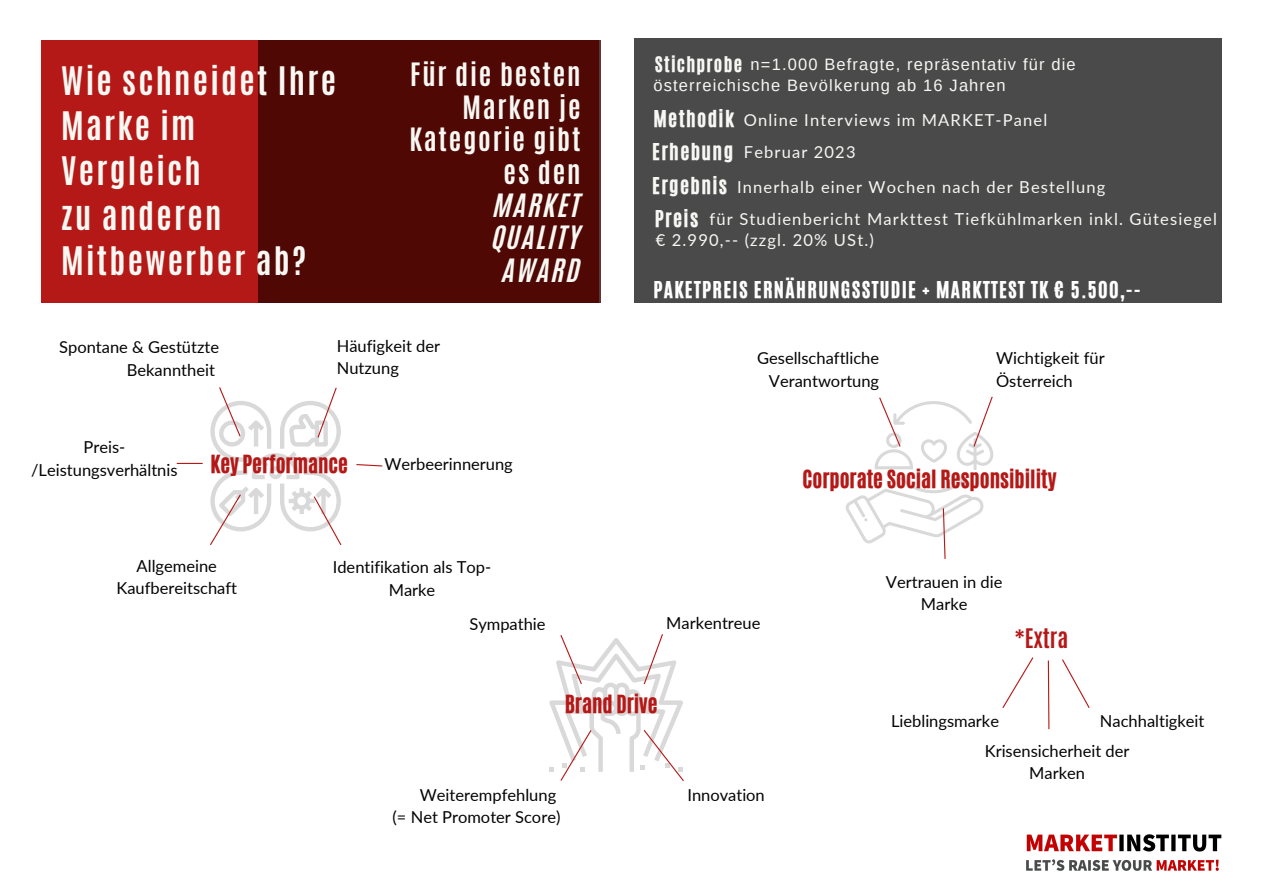
<style>
.page{position:relative;width:1263px;height:894px;background:#fff}
.page>*{position:absolute;margin:0;border:0;box-sizing:border-box;transform-origin:0 0}
.t1{font:700 32.85px/45px "Antonio";letter-spacing:.07em;color:#f7f8f3}
.t2{font:700 26.85px/32.5px "Antonio";letter-spacing:.07em;color:#f7f8f3;text-align:right}
.t3{font:26.85px/32.5px "CA Generated";letter-spacing:.07em;color:#f7f8f3;text-align:center}
.t4{font:700 22.5px "Antonio";color:#b51917}
.t5{font:21px "CA Generated";color:#b51917}
.t6{font:19.5px "CA Generated";letter-spacing:.07em;color:#fff}
.t7{font:19.5px/33.6px "CA Generated";letter-spacing:.07em;color:#f7f8f3}
.t8{font:18px "CA Generated";letter-spacing:.07em;color:#f7f8f3}
.t9{font:16.5px/22.5px "Lato";color:#040404;text-align:center}
.t10{font:16.5px/31.7px "Lato";letter-spacing:.07em;color:#f7f8f3}
.t11{font:16.5px/21.3px "Arimo";letter-spacing:.07em;color:#f7f8f3}
</style>
<div class="page">
<div style="left:42px;top:40px;width:557px;height:262px;background:#b51917"></div>
<div style="left:258px;top:40px;width:342px;height:262px;background:#4f0804"></div>
<div style="left:635px;top:38px;width:587px;height:265px;background:#4a4a4b"></div>
<img style="left:1026px;top:834px;width:195px;height:37px">
<svg style="left:356px;top:464px;width:27px;height:3px"></svg>
<hr style="left:177px;top:462px;width:26px;height:2px;background:#b51917">
<svg style="left:210px;top:387px;width:132px;height:158px"></svg>
<svg style="left:549px;top:634px;width:135px;height:147px"></svg>
<svg style="left:845px;top:396px;width:149px;height:163px"></svg>
<svg style="left:1062px;top:659px;width:28px;height:49px"></svg>
<svg style="left:1002px;top:657px;width:32px;height:51px"></svg>
<svg style="left:1047px;top:660px;width:3px;height:70px"></svg>
<h1 class="t1" style="left:61px;top:58px;width:276px">Wie schneidet Ihre<br>Marke im<br>Vergleich<br>zu anderen<br>Mitbewerber ab?</h1>
<h2 class="t2" style="left:409px;top:58px;width:173px">Für die besten<br>Marken je<br>Kategorie gibt es den</h2>
<h2 class="t3" style="left:492px;top:189px;width:90px">MARKET<br>QUALITY<br>AWARD</h2>
<p class="t9" style="left:59px;top:336px;width:161px;text-align:right">Spontane &amp; Gestützte<br>Bekanntheit</p>
<p class="t9" style="left:337px;top:334px;width:105px;text-align:left">Häufigkeit der<br>Nutzung</p>
<p class="t9" style="left:31px;top:435px;width:148px">Preis-/Leistungsverhältnis</p>
<p class="t5" style="left:210px;top:448px;width:139px">Key Performance</p>
<p class="t9" style="left:384px;top:452px;width:130px">Werbeerinnerung</p>
<p class="t9" style="left:116px;top:553px;width:122px">Allgemeine<br>Kaufbereitschaft</p>
<p class="t9" style="left:333px;top:555px;width:160px">Identifikation als Top-<br>Marke</p>
<p class="t8" style="left:655px;top:52px;width:89px">Stichprobe</p>
<p class="t11" style="left:653px;top:53px;width:424px;text-indent:97px">n=1.000 Befragte, repräsentativ für die österreichische Bevölkerung ab 16 Jahren</p>
<p class="t7" style="left:652px;top:101px;width:83px">Methodik<br>Erhebung<br>Ergebnis<br>Preis</p>
<p class="t10" style="left:744px;top:104px;width:305px">Online Interviews im MARKET-Panel<br>Februar 2023</p>
<p class="t10" style="left:709px;top:171px;width:509px;text-indent:28px">Innerhalb einer Wochen nach der Bestellung<br>für Studienbericht Markttest Tiefkühlmarken inkl. Gütesiegel</p>
<p class="t10" style="left:656px;top:224px;width:220px">€ 2.990,-- (zzgl. 20% USt.)</p>
<p class="t6" style="left:653px;top:276px;width:489px">PAKETPREIS ERNÄHRUNGSSTUDIE + MARKTTEST TK € 5.500,--</p>
<p class="t9" style="left:757px;top:346px;width:124px;text-align:right">Gesellschaftliche<br>Verantwortung</p>
<p class="t9" style="left:996px;top:346px;width:110px;text-align:left">Wichtigkeit für<br>Österreich</p>
<p class="t5" style="left:803px;top:463px;width:255px">Corporate Social Responsibility</p>
<p class="t9" style="left:886px;top:570px;width:118px">Vertrauen in die<br>Marke</p>
<p class="t9" style="left:469px;top:612px;width:78px">Sympathie</p>
<p class="t9" style="left:666px;top:611px;width:96px">Markentreue</p>
<p class="t5" style="left:565px;top:688px;width:94px">Brand Drive</p>
<p class="t9" style="left:393px;top:783px;width:169px;text-align:right">Weiterempfehlung<br>(= Net Promoter Score)</p>
<p class="t9" style="left:687px;top:783px;width:79px">Innovation</p>
<h3 class="t4" style="left:1014px;top:622px;width:55px">*Extra</h3>
<p class="t9" style="left:891px;top:708px;width:109px">Lieblingsmarke</p>
<p class="t9" style="left:985px;top:705px;width:221px;line-height:29.8px;text-align:left;text-indent:115px">Nachhaltigkeit<br>Krisensicherheit der</p>
<p class="t9" style="left:1029px;top:761px;width:57px">Marken</p>
</div>
